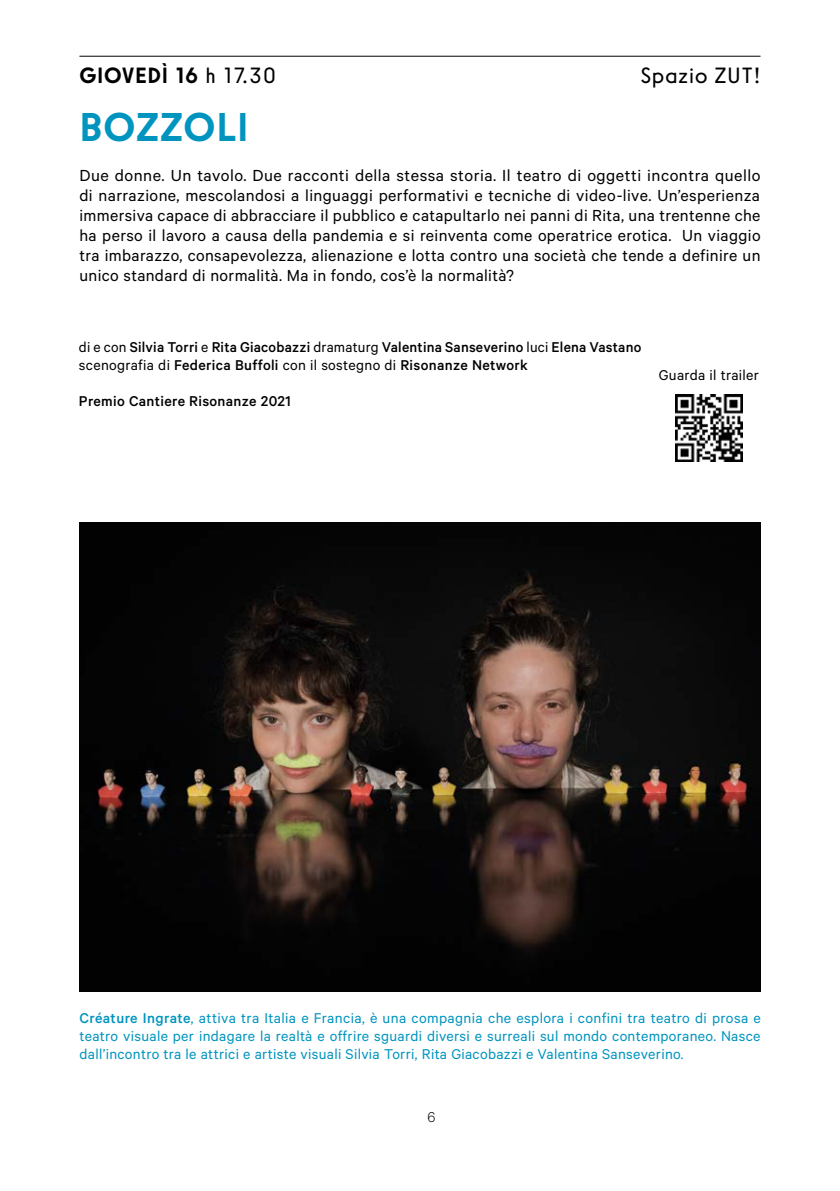
<style>
.page{position:relative;width:840px;height:1191px;background:#fff}
.page>*{position:absolute;margin:0;border:0;box-sizing:border-box;transform-origin:0 0}
.t1{font:500 40px "Sawton Circular";letter-spacing:.015em;color:#0094bf}
.t2{font:500 22px "Sawton Circular";letter-spacing:.03em;color:#000}
.t3{font:300 22px "Sawton Circular";letter-spacing:.02em;color:#000}
.t4{font:18px/20px "Calibre";letter-spacing:.02em;color:#000;text-align:justify}
.t5{font:16px/18px "Calibre";letter-spacing:.02em;color:#0094bf;text-align:justify}
.t6{font:500 16px/18px "Calibre";letter-spacing:.015em;color:#000}
.t7{font:16px "Calibre";letter-spacing:.02em;color:#000}
.t8{font:300 16px "Calibre";color:#000}
.s1{font-weight:300}
.s2{font-weight:400}
.s3{font-weight:500}
</style>
<div class="page">
<hr style="left:79px;top:56px;width:681px;height:1px;background:#000">
<img style="left:675px;top:394px;width:67px;height:68px">
<img style="left:79px;top:522px;width:681px;height:469px">
<p class="t2" style="left:79px;top:62px;width:198px">GIOVEDÌ 16 <span class="s1">h 17.30</span></p>
<p class="t3" style="left:640px;top:62px;width:121px">Spazio ZUT!</p>
<h1 class="t1" style="left:79px;top:103px;width:171px">BOZZOLI</h1>
<p class="t4" style="left:79px;top:165px;width:682px">Due donne. Un tavolo. Due racconti della stessa storia. Il teatro di oggetti incontra quello di narrazione, mescolandosi a linguaggi performativi e tecniche di video-live. Un’esperienza immersiva capace di abbracciare il pubblico e catapultarlo nei panni di Rita, una trentenne che ha perso il lavoro a causa della pandemia e si reinventa come operatrice erotica. Un viaggio tra imbarazzo, consapevolezza, alienazione e lotta contro una società che tende a definire un unico standard di normalità. Ma in fondo, cos’è la normalità?</p>
<p class="t6" style="left:79px;top:338px;width:563px"><span class="s2">di e con</span> Silvia Torri <span class="s2">e</span> Rita Giacobazzi <span class="s2">dramaturg</span> Valentina Sanseverino <span class="s2">luci</span> Elena Vastano <span class="s2">scenografia di</span> Federica Buffoli <span class="s2">con il sostegno di</span> Risonanze Network</p>
<p class="t6" style="left:79px;top:392px;width:213px">Premio Cantiere Risonanze 2021</p>
<p class="t7" style="left:658px;top:366px;width:102px">Guarda il trailer</p>
<p class="t5" style="left:79px;top:1008px;width:682px"><span class="s3">Créature Ingrate</span>, attiva tra Italia e Francia, è una compagnia che esplora i confini tra teatro di prosa e teatro visuale per indagare la realtà e offrire sguardi diversi e surreali sul mondo contemporaneo. Nasce dall’incontro tra le attrici e artiste visuali Silvia Torri, Rita Giacobazzi e Valentina Sanseverino.</p>
<p class="t8" style="left:427px;top:1107px;width:9px">6</p>
</div>
